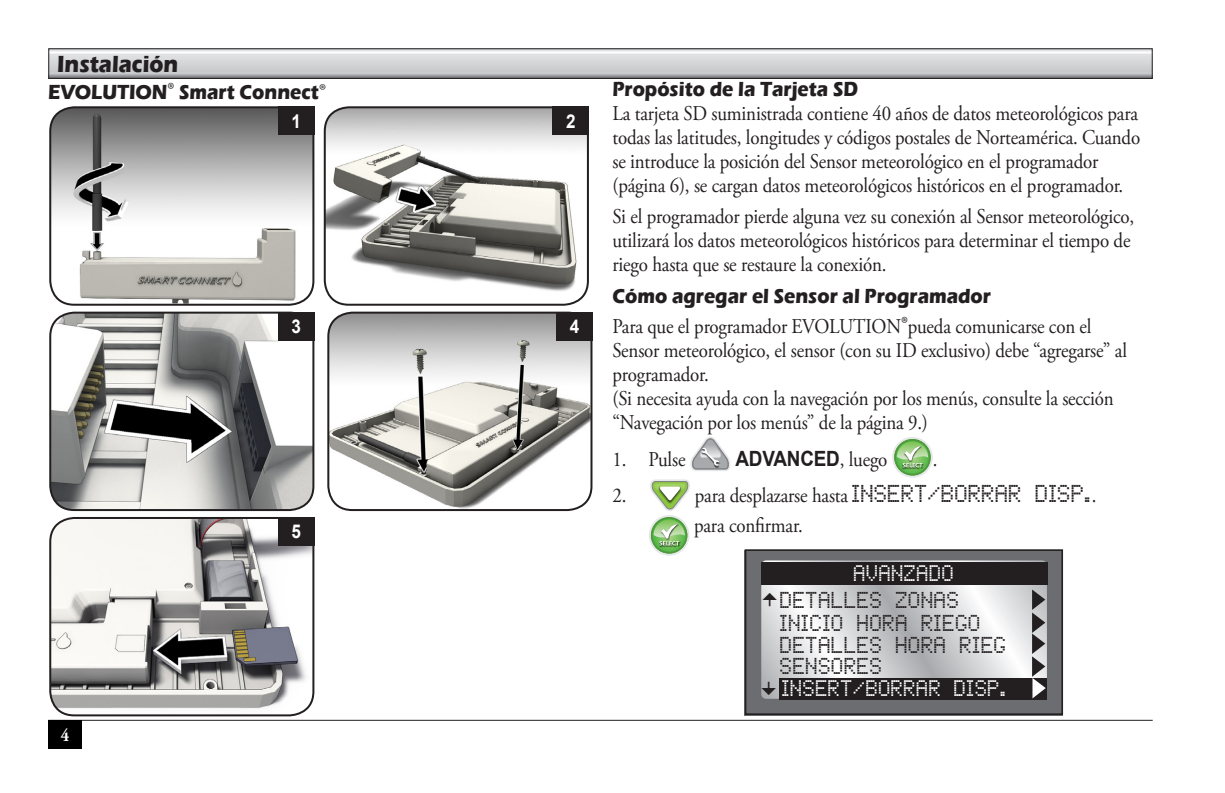
<style>
.page{position:relative;width:1225px;height:793px;background:#fff}
.page>*{position:absolute;margin:0;border:0;box-sizing:border-box;transform-origin:0 0}
.Chapter_Heading{font:700 24px "Eras ITC";color:#231f20;scale:.9 1}
.Section_Header{font:21px/24px "Adobe Garamond Pro";letter-spacing:-.01em;color:#231f20;scale:.9 1}
.Section_Header-2{font:700 21px "Eras ITC";color:#231f20;scale:.9 1}
.t1{font:700 21px "Arial";letter-spacing:-.01em;color:#231f20;scale:.9 1}
.t2{font:19.8px/23.4px "LED Board 7";color:#231f20;scale:.9 1}
.t3{font:19.4px "LED Board 7";color:#fff;scale:.9 1}
.Figure_and_caption{font:700 19px "Arial";color:#fff;scale:.9 1}
.t4{font:700 18px "Adobe Garamond Pro";color:#fff;scale:.9 1}
.s1{font-family:"Adobe Garamond Pro";font-weight:400;font-size:24px}
.s2{font-family:"Adobe Garamond Pro";font-weight:400;font-size:22px}
.s3{font-size:24px}
.s4{font-family:"Adobe Garamond Pro";font-weight:400}
.s5{font-family:"LED Board 7"}
</style>
<div class="page">
<hr style="left:48px;top:719px;width:1104px;height:1px;background:#231f20">
<div style="left:48px;top:719px;width:34px;height:29px;background:#000"></div>
<svg style="left:690px;top:437px;width:40px;height:34px"></svg>
<svg style="left:892px;top:437px;width:40px;height:40px"></svg>
<svg style="left:894px;top:439px;width:36px;height:36px"></svg>
<div style="left:894px;top:439px;width:36px;height:36px;border:2px solid #52973c;border-radius:50%"></div>
<img style="left:901px;top:467px;width:23px;height:2px">
<svg style="left:896px;top:441px;width:32px;height:26px"></svg>
<svg style="left:650px;top:479px;width:40px;height:32px"></svg>
<svg style="left:649px;top:515px;width:40px;height:40px"></svg>
<svg style="left:651px;top:517px;width:36px;height:36px"></svg>
<div style="left:651px;top:517px;width:36px;height:36px;border:2px solid #52973c;border-radius:50%"></div>
<img style="left:658px;top:545px;width:23px;height:2px">
<svg style="left:653px;top:519px;width:31px;height:26px"></svg>
<div style="left:747px;top:552px;width:313px;height:160px;background:#6c6d70"></div>
<svg style="left:761px;top:560px;width:285px;height:138px"></svg>
<div style="left:761px;top:562px;width:287px;height:22px;background:#231f20"></div>
<div style="left:744px;top:549px;width:319px;height:166px;border:2px solid #231f20"></div>
<div style="left:779px;top:678px;width:267px;height:21px;background:#231f20"></div>
<svg style="left:1032px;top:589px;width:13px;height:109px"></svg>
<svg style="left:50px;top:50px;width:1100px;height:27px;background:#d1d2d4"></svg>
<div style="left:48px;top:48px;width:1104px;height:31px;border:1px solid #231f20"></div>
<img style="left:330px;top:314px;width:261px;height:196px">
<div style="left:327px;top:311px;width:265px;height:200px;border:2px solid #231f20;border-radius:24px"></div>
<div style="left:556px;top:311px;width:36px;height:29px;background:#231f20"></div>
<img style="left:50px;top:518px;width:263px;height:197px">
<div style="left:49px;top:517px;width:265px;height:199px;border:2px solid #231f20;border-radius:24px"></div>
<div style="left:278px;top:517px;width:36px;height:28px;background:#231f20"></div>
<img style="left:50px;top:314px;width:263px;height:196px">
<div style="left:49px;top:311px;width:265px;height:200px;border:2px solid #231f20;border-radius:24px"></div>
<div style="left:278px;top:311px;width:36px;height:29px;background:#231f20"></div>
<img style="left:325px;top:109px;width:263px;height:196px">
<div style="left:324px;top:106px;width:265px;height:200px;border:2px solid #231f20;border-radius:24px"></div>
<div style="left:553px;top:106px;width:36px;height:29px;background:#231f20"></div>
<img style="left:50px;top:109px;width:263px;height:196px">
<div style="left:49px;top:106px;width:265px;height:200px;border:2px solid #231f20;border-radius:24px"></div>
<div style="left:278px;top:106px;width:36px;height:29px;background:#231f20"></div>
<svg style="left:761px;top:681px;width:15px;height:14px"></svg>
<svg style="left:762px;top:593px;width:15px;height:13px"></svg>
<p class="Chapter_Heading" style="left:57px;top:50px;width:136px">Instalación</p>
<p class="Section_Header-2" style="left:48px;top:80px;width:310px">EVOLUTION<span class="s1">®</span> Smart Connect<span class="s2">®</span></p>
<p class="Section_Header-2" style="left:612px;top:77px;width:274px">Propósito de la Tarjeta SD</p>
<p class="Section_Header" style="left:612px;top:102px;width:588px">La tarjeta SD suministrada contiene 40 años de datos meteorológicos para todas las latitudes, longitudes y códigos postales de Norteamérica. Cuando se introduce la posición del Sensor meteorológico en el programador (página 6), se cargan datos meteorológicos históricos en el programador.</p>
<p class="Section_Header" style="left:612px;top:205px;width:581px">Si el programador pierde alguna vez su conexión al Sensor meteorológico, utilizará los datos meteorológicos históricos para determinar el tiempo de riego hasta que se restaure la conexión.</p>
<p class="Section_Header-2" style="left:612px;top:283px;width:422px">Cómo agregar el Sensor al Programador</p>
<p class="Section_Header" style="left:612px;top:314px;width:573px">Para que el programador EVOLUTION<span class="s3">®</span>pueda comunicarse con el<br>Sensor meteorológico, el sensor (con su ID exclusivo) debe “agregarse” al programador.</p>
<p class="Section_Header" style="left:612px;top:387px;width:558px">(Si necesita ayuda con la navegación por los menús, consulte la sección “Navegación por los menús” de la página 9.)</p>
<p class="Section_Header" style="left:612px;top:447px;width:83px">1. Pulse</p>
<p class="t1" style="left:735px;top:444px;width:170px">ADVANCED<span class="s4">, luego</span></p>
<p class="Figure_and_caption" style="left:292px;top:108px;width:12px">1</p>
<p class="Figure_and_caption" style="left:566px;top:108px;width:12px">2</p>
<p class="Figure_and_caption" style="left:292px;top:313px;width:12px">3</p>
<p class="Figure_and_caption" style="left:569px;top:313px;width:12px">4</p>
<p class="Section_Header" style="left:933px;top:447px;width:7px">.</p>
<p class="t4" style="left:61px;top:724px;width:11px">4</p>
<p class="Figure_and_caption" style="left:292px;top:519px;width:12px">5</p>
<p class="Section_Header" style="left:612px;top:483px;width:17px">2.</p>
<p class="Section_Header" style="left:694px;top:480px;width:448px;line-height:30px">para desplazarse hasta <span class="s5">INSERT/BORRAR DISP.</span>. para confirmar.</p>
<p class="t3" style="left:854px;top:560px;width:113px">AVANZADO</p>
<p class="t2" style="left:780px;top:587px;width:225px">DETALLES ZONAS<br>INICIO HORA RIEGO</p>
<p class="t2" style="left:780px;top:633px;width:253px;line-height:21.6px">DETALLES HORA RIEG<br>SENSORES</p>
<p class="t3" style="left:782px;top:675px;width:251px">INSERT/BORRAR DISP.</p>
</div>
